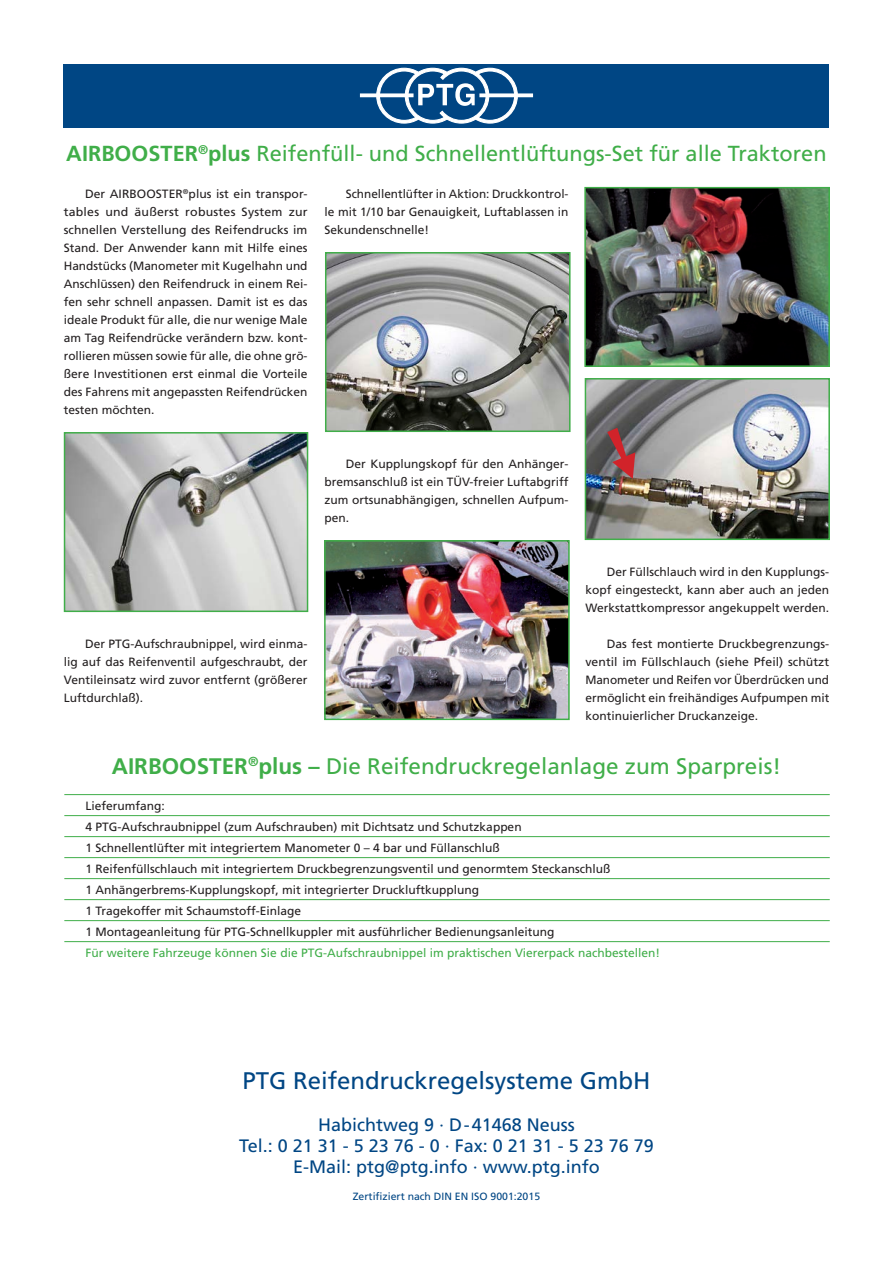
<style>
.page{position:relative;width:893px;height:1263px;background:#fff}
.page>*{position:absolute;margin:0;border:0;box-sizing:border-box;transform-origin:0 0}
.t1{font:24px "Frutiger";color:#004684}
.t2{font:22.5px "Frutiger";color:#40ae49}
.t3{font:21.75px "Frutiger";color:#40ae49}
.t4{font:18px/21px "Frutiger";color:#004684;text-align:center}
.t5{font:12px/18px "Frutiger";color:#231f20;text-align:justify}
.t6{font:12px "Frutiger";color:#40ae49}
.t7{font:10.5px "Frutiger";color:#004684}
.s1{font-weight:700}
</style>
<div class="page">
<div style="left:64px;top:64px;width:765px;height:64px;background:#004684"></div>
<div style="left:360px;top:93px;width:54px;height:4px;border:1px solid #fff"></div>
<div style="left:479px;top:93px;width:54px;height:4px;border:1px solid #fff"></div>
<svg style="left:376px;top:67px;width:142px;height:57px"></svg>
<hr style="left:64px;top:794px;width:766px;height:1px;background:#40ae49">
<hr style="left:64px;top:815px;width:766px;height:1px;background:#40ae49">
<hr style="left:64px;top:836px;width:766px;height:1px;background:#40ae49">
<hr style="left:64px;top:857px;width:766px;height:1px;background:#40ae49">
<hr style="left:64px;top:878px;width:766px;height:1px;background:#40ae49">
<hr style="left:64px;top:899px;width:766px;height:1px;background:#40ae49">
<hr style="left:64px;top:920px;width:766px;height:1px;background:#40ae49">
<hr style="left:64px;top:941px;width:766px;height:1px;background:#40ae49">
<img style="left:67px;top:435px;width:238px;height:174px">
<div style="left:64px;top:432px;width:244px;height:180px;border:2px solid #40ae49"></div>
<img style="left:328px;top:255px;width:240px;height:174px">
<div style="left:325px;top:252px;width:246px;height:180px;border:2px solid #40ae49"></div>
<img style="left:587px;top:190px;width:240px;height:174px">
<div style="left:584px;top:187px;width:246px;height:180px;border:2px solid #40ae49"></div>
<img style="left:588px;top:381px;width:239px;height:156px">
<div style="left:585px;top:378px;width:245px;height:162px;border:2px solid #40ae49"></div>
<img style="left:327px;top:543px;width:240px;height:174px">
<div style="left:324px;top:540px;width:246px;height:180px;border:2px solid #40ae49"></div>
<svg style="left:607px;top:428px;width:28px;height:51px"></svg>
<h3 class="t3" style="left:66px;top:141px;width:762px"><span class="s1">AIRBOOSTER</span><sup>®</sup><span class="s1">plus</span> Reifenfüll- und Schnellentlüftungs-Set für alle Traktoren</h3>
<p class="t5" style="left:64px;top:185px;width:245px;text-indent:21px">Der AIRBOOSTER<sup>®</sup>plus ist ein transpor&shy;tables und äußerst robustes System zur schnellen Verstellung des Reifendrucks im Stand. Der Anwender kann mit Hilfe eines Handstücks (Manometer mit Kugelhahn und Anschlüssen) den Reifendruck in einem Rei&shy;fen sehr schnell anpassen. Damit ist es das ideale Produkt für alle, die nur wenige Male am Tag Reifendrücke verändern bzw. kont&shy;rollieren müssen sowie für alle, die ohne grö&shy;ßere Investitionen erst einmal die Vorteile des Fahrens mit angepassten Reifendrücken testen möchten.</p>
<p class="t5" style="left:325px;top:185px;width:245px;text-indent:21px">Schnellentlüfter in Aktion: Druckkontrol&shy;le mit 1/10 bar Genauigkeit, Luftablassen in Sekundenschnelle!</p>
<p class="t5" style="left:64px;top:635px;width:245px;text-indent:21px">Der PTG-Aufschraubnippel, wird einma&shy;lig auf das Reifenventil aufgeschraubt, der Ventileinsatz wird zuvor entfernt (größerer Luftdurchlaß).</p>
<p class="t5" style="left:325px;top:455px;width:245px;text-indent:21px">Der Kupplungskopf für den Anhänger&shy;bremsanschluß ist ein TÜV-freier Luftabgriff zum ortsunabhängigen, schnellen Aufpum&shy;pen.</p>
<p class="t5" style="left:585px;top:563px;width:245px;text-indent:21px">Der Füllschlauch wird in den Kupplungs&shy;kopf eingesteckt, kann aber auch an jeden Werkstattkompressor angekuppelt werden.</p>
<p class="t5" style="left:585px;top:635px;width:245px;text-indent:21px">Das fest montierte Druckbegrenzungs&shy;ventil im Füllschlauch (siehe Pfeil) schützt Manometer und Reifen vor Überdrücken und ermöglicht ein freihändiges Aufpumpen mit kontinuierlicher Druckanzeige.</p>
<h2 class="t2" style="left:112px;top:753px;width:671px"><span class="s1">AIRBOOSTER</span><sup>®</sup><span class="s1">plus –</span> Die Reifendruckregelanlage zum Sparpreis!</h2>
<p class="t5" style="left:86px;top:795px;width:526px;line-height:21px;text-align:left">Lieferumfang:<br>4 PTG-Aufschraubnippel (zum Aufschrauben) mit Dichtsatz und Schutzkappen<br>1 Schnellentlüfter mit integriertem Manometer 0 – 4 bar und Füllanschluß<br>1 Reifenfüllschlauch mit integriertem Druckbegrenzungsventil und genormtem Steckanschluß 1 Anhängerbrems-Kupplungskopf, mit integrierter Druckluftkupplung<br>1 Tragekoffer mit Schaumstoff-Einlage<br>1 Montageanleitung für PTG-Schnellkuppler mit ausführlicher Bedienungsanleitung</p>
<p class="t6" style="left:86px;top:946px;width:576px">Für weitere Fahrzeuge können Sie die PTG-Aufschraubnippel im praktischen Viererpack nachbestellen!</p>
<h1 class="t1" style="left:242px;top:1066px;width:410px">PTG Reifendruckregelsysteme GmbH</h1>
<h3 class="t4" style="left:239px;top:1114px;width:416px">Habichtweg 9 · D-41468 Neuss<br>Tel.: 0 21 31 - 5 23 76 - 0 · Fax: 0 21 31 - 5 23 76 79<br>E-Mail: ptg@ptg.info · www.ptg.info</h3>
<p class="t7" style="left:353px;top:1190px;width:189px">Zertifiziert nach DIN EN ISO 9001:2015</p>
</div>
